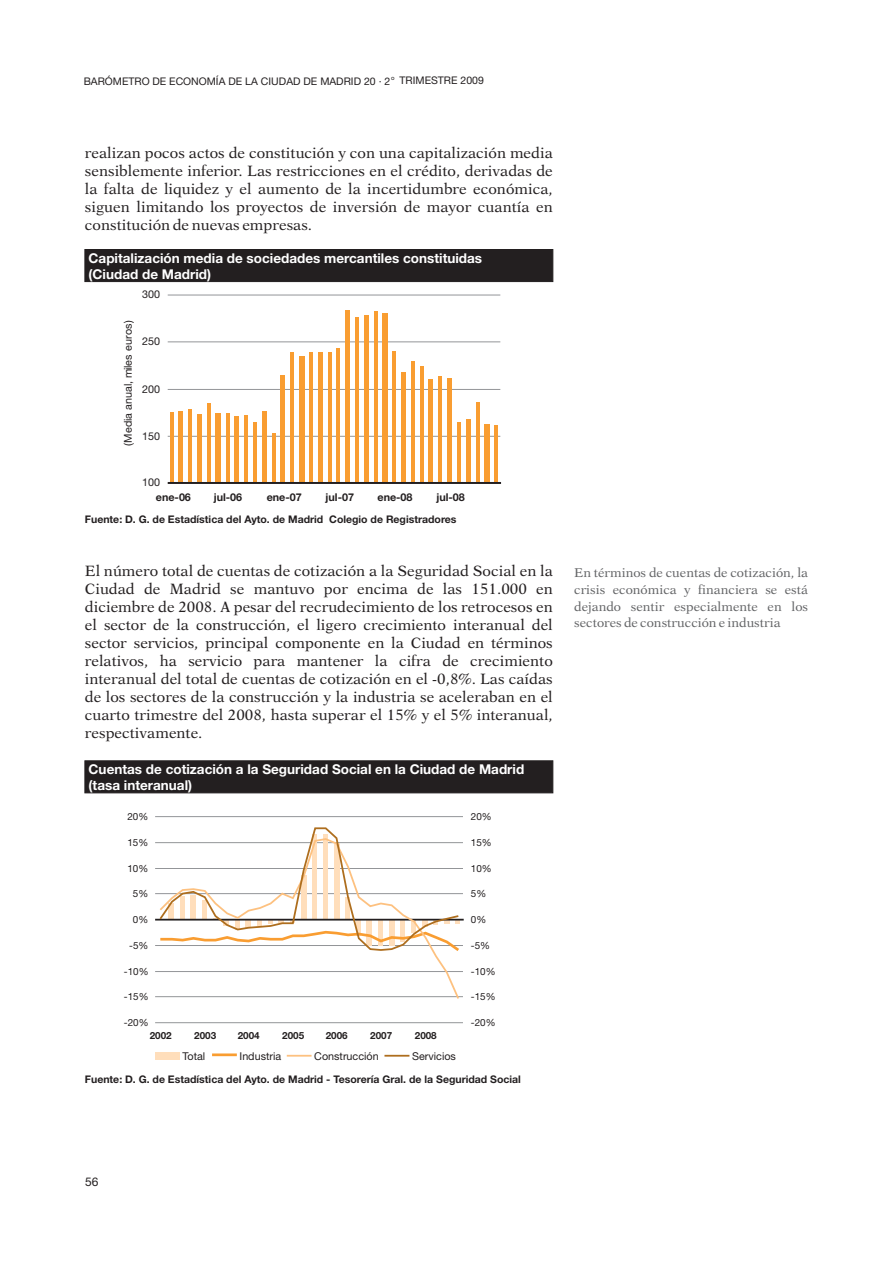
<style>
.page{position:relative;width:893px;height:1263px;background:#fff}
.page>*{position:absolute;margin:0;border:0;box-sizing:border-box;transform-origin:0 0}
.t1{font:15px/18px "Dutch 823 BT Roman B";color:#231f20;text-align:justify}
.t2{font:700 13.5px/16px "Helvetica Neue LT Std";color:#fff}
.t3{font:12.75px/16.8px "Dutch 823 BT Roman B";color:#636466;text-align:justify}
.t4{font:12px "Helvetica Neue LT Std";color:#231f20}
.t5{font:10.8px "Helvetica Neue LT Std";color:#231f20}
.t6{font:700 10.8px "Helvetica Neue LT Std";color:#231f20}
.t7{font:700 10.5px "Helvetica Neue LT Std";color:#231f20}
.t8{font:10.5px "Helvetica Neue LT Std";color:#231f20}
.t9{font:9.9px "Helvetica Neue LT Std";color:#231f20}
.t10{font:700 9.9px "Helvetica Neue LT Std";color:#231f20}
</style>
<div class="page">
<div style="left:85px;top:249px;width:468px;height:33px;background:#231f20"></div>
<div style="left:85px;top:761px;width:468px;height:32px;background:#231f20"></div>
<hr style="left:168px;top:436px;width:332px;height:1px;background:#939598">
<hr style="left:168px;top:389px;width:332px;height:1px;background:#939598">
<hr style="left:168px;top:342px;width:332px;height:1px;background:#939598">
<hr style="left:168px;top:295px;width:332px;height:1px;background:#939598">
<hr style="left:170px;top:413px;width:4px;height:70px;background:#f99d31">
<div style="left:178px;top:412px;width:5px;height:71px;background:#f99d31"></div>
<hr style="left:188px;top:410px;width:4px;height:73px;background:#f99d31">
<div style="left:197px;top:415px;width:5px;height:68px;background:#f99d31"></div>
<hr style="left:207px;top:403px;width:4px;height:80px;background:#f99d31">
<div style="left:216px;top:414px;width:5px;height:69px;background:#f99d31"></div>
<svg style="left:225px;top:414px;width:4px;height:68px"></svg>
<div style="left:234px;top:417px;width:5px;height:66px;background:#f99d31"></div>
<hr style="left:244px;top:416px;width:4px;height:67px;background:#f99d31">
<hr style="left:253px;top:423px;width:4px;height:60px;background:#f99d31">
<div style="left:262px;top:412px;width:5px;height:71px;background:#f99d31"></div>
<hr style="left:272px;top:433px;width:3px;height:50px;background:#f99d31">
<div style="left:280px;top:376px;width:5px;height:107px;background:#f99d31"></div>
<hr style="left:290px;top:352px;width:4px;height:131px;background:#f99d31">
<div style="left:299px;top:356px;width:5px;height:127px;background:#f99d31"></div>
<hr style="left:309px;top:352px;width:4px;height:131px;background:#f99d31">
<hr style="left:318px;top:352px;width:4px;height:131px;background:#f99d31">
<svg style="left:327px;top:352px;width:4px;height:130px"></svg>
<hr style="left:336px;top:349px;width:4px;height:134px;background:#f99d31">
<div style="left:345px;top:311px;width:5px;height:172px;background:#f99d31"></div>
<hr style="left:355px;top:317px;width:4px;height:166px;background:#f99d31">
<hr style="left:364px;top:315px;width:4px;height:168px;background:#f99d31">
<svg style="left:373px;top:312px;width:4px;height:170px"></svg>
<div style="left:382px;top:314px;width:5px;height:169px;background:#f99d31"></div>
<hr style="left:392px;top:352px;width:4px;height:131px;background:#f99d31">
<div style="left:401px;top:372px;width:5px;height:111px;background:#f99d31"></div>
<hr style="left:411px;top:361px;width:4px;height:122px;background:#f99d31">
<svg style="left:419px;top:366px;width:4px;height:116px"></svg>
<div style="left:428px;top:380px;width:5px;height:103px;background:#f99d31"></div>
<hr style="left:438px;top:377px;width:4px;height:106px;background:#f99d31">
<div style="left:447px;top:379px;width:5px;height:104px;background:#f99d31"></div>
<hr style="left:457px;top:423px;width:4px;height:60px;background:#f99d31">
<hr style="left:466px;top:420px;width:4px;height:63px;background:#f99d31">
<svg style="left:475px;top:402px;width:4px;height:80px"></svg>
<div style="left:484px;top:424px;width:5px;height:59px;background:#f99d31"></div>
<hr style="left:494px;top:426px;width:4px;height:57px;background:#f99d31">
<hr style="left:168px;top:482px;width:333px;height:2px;background:#231f20">
<hr style="left:155px;top:1022px;width:308px;height:1px;background:#939598">
<hr style="left:155px;top:996px;width:308px;height:1px;background:#939598">
<hr style="left:155px;top:971px;width:308px;height:1px;background:#939598">
<hr style="left:155px;top:945px;width:308px;height:1px;background:#939598">
<hr style="left:155px;top:893px;width:308px;height:1px;background:#939598">
<hr style="left:155px;top:868px;width:308px;height:1px;background:#939598">
<hr style="left:155px;top:842px;width:308px;height:1px;background:#939598">
<hr style="left:155px;top:816px;width:308px;height:1px;background:#939598">
<hr style="left:155px;top:919px;width:308px;height:2px;background:#231f20">
<svg style="left:158px;top:954px;width:302px;height:45px"></svg>
<svg style="left:158px;top:827px;width:304px;height:127px"></svg>
<div style="left:155px;top:1052px;width:25px;height:8px;background:#ffdebb"></div>
<hr style="left:212px;top:1053px;width:25px;height:3px;background:#f99d31">
<hr style="left:287px;top:1055px;width:24px;height:2px;background:#fdc180">
<hr style="left:384px;top:1055px;width:25px;height:2px;background:#ae6e1e">
<p class="t8" style="left:84px;top:77px;width:402px">BARÓMETRO DE ECONOMÍA DE LA CIUDAD DE MADRID 20 · 2 <sup>o</sup> TRIMESTRE 2009</p>
<p class="t1" style="left:85px;top:145px;width:469px">realizan pocos actos de constitución y con una capitalización media sensiblemente inferior. Las restricciones en el crédito, derivadas de la falta de liquidez y el aumento de la incertidumbre económica, siguen limitando los proyectos de inversión de mayor cuantía en constitución de nuevas empresas.</p>
<p class="t2" style="left:89px;top:251px;width:395px">Capitalización media de sociedades mercantiles constituidas (Ciudad de Madrid)</p>
<p class="t5" style="left:142px;top:291px;width:19px">300</p>
<p class="t5" style="left:124px;top:446px;width:127px;rotate:-90deg">(Media anual, miles euros)</p>
<p class="t5" style="left:142px;top:338px;width:19px">250</p>
<p class="t5" style="left:142px;top:385px;width:19px">200</p>
<p class="t5" style="left:142px;top:432px;width:19px">150</p>
<p class="t5" style="left:142px;top:479px;width:19px">100</p>
<p class="t6" style="left:156px;top:494px;width:37px">ene-06</p>
<p class="t6" style="left:214px;top:494px;width:30px">jul-06</p>
<p class="t6" style="left:267px;top:494px;width:37px">ene-07</p>
<p class="t6" style="left:325px;top:494px;width:30px">jul-07</p>
<p class="t6" style="left:377px;top:494px;width:37px">ene-08</p>
<p class="t6" style="left:436px;top:494px;width:30px">jul-08</p>
<p class="t7" style="left:85px;top:515px;width:373px">Fuente: D. G. de Estadística del Ayto. de Madrid Colegio de Registradores</p>
<p class="t1" style="left:85px;top:563px;width:469px">El número total de cuentas de cotización a la Seguridad Social en la Ciudad de Madrid se mantuvo por encima de las 151.000 en diciembre de 2008. A pesar del recrudecimiento de los retrocesos en el sector de la construcción, el ligero crecimiento interanual del sector servicios, principal componente en la Ciudad en términos relativos, ha servicio para mantener la cifra de crecimiento interanual del total de cuentas de cotización en el -0,8%. Las caídas de los sectores de la construcción y la industria se aceleraban en el cuarto trimestre del 2008, hasta superar el 15% y el 5% interanual, respectivamente.</p>
<p class="t2" style="left:89px;top:762px;width:437px">Cuentas de cotización a la Seguridad Social en la Ciudad de Madrid (tasa interanual)</p>
<p class="t9" style="left:127px;top:813px;width:22px">20%</p>
<p class="t9" style="left:471px;top:813px;width:22px">20%</p>
<p class="t9" style="left:127px;top:839px;width:22px">15%</p>
<p class="t9" style="left:471px;top:839px;width:22px">15%</p>
<p class="t9" style="left:127px;top:864px;width:22px">10%</p>
<p class="t9" style="left:471px;top:864px;width:22px">10%</p>
<p class="t9" style="left:133px;top:890px;width:17px">5%</p>
<p class="t9" style="left:471px;top:890px;width:17px">5%</p>
<p class="t9" style="left:133px;top:916px;width:17px">0%</p>
<p class="t9" style="left:471px;top:916px;width:17px">0%</p>
<p class="t9" style="left:129px;top:941px;width:21px">-5%</p>
<p class="t9" style="left:471px;top:941px;width:21px">-5%</p>
<p class="t9" style="left:124px;top:968px;width:26px">-10%</p>
<p class="t9" style="left:471px;top:968px;width:26px">-10%</p>
<p class="t9" style="left:124px;top:993px;width:26px">-15%</p>
<p class="t9" style="left:471px;top:993px;width:26px">-15%</p>
<p class="t9" style="left:124px;top:1019px;width:26px">-20%</p>
<p class="t9" style="left:471px;top:1019px;width:26px">-20%</p>
<p class="t10" style="left:150px;top:1032px;width:23px">2002</p>
<p class="t10" style="left:194px;top:1032px;width:23px">2003</p>
<p class="t10" style="left:238px;top:1032px;width:23px">2004</p>
<p class="t10" style="left:282px;top:1032px;width:23px">2005</p>
<p class="t10" style="left:326px;top:1032px;width:23px">2006</p>
<p class="t10" style="left:370px;top:1032px;width:23px">2007</p>
<p class="t10" style="left:415px;top:1032px;width:23px">2008</p>
<p class="t5" style="left:183px;top:1052px;width:24px">Total</p>
<p class="t5" style="left:239px;top:1052px;width:43px">Industria</p>
<p class="t5" style="left:314px;top:1052px;width:66px">Construcción</p>
<p class="t5" style="left:412px;top:1052px;width:45px">Servicios</p>
<p class="t7" style="left:85px;top:1076px;width:437px">Fuente: D. G. de Estadística del Ayto. de Madrid - Tesorería Gral. de la Seguridad Social</p>
<p class="t3" style="left:574px;top:565px;width:235px">En términos de cuentas de cotización, la crisis económica y financiera se está dejando sentir especialmente en los sectores de construcción e industria</p>
<p class="t4" style="left:85px;top:1177px;width:15px">56</p>
</div>
